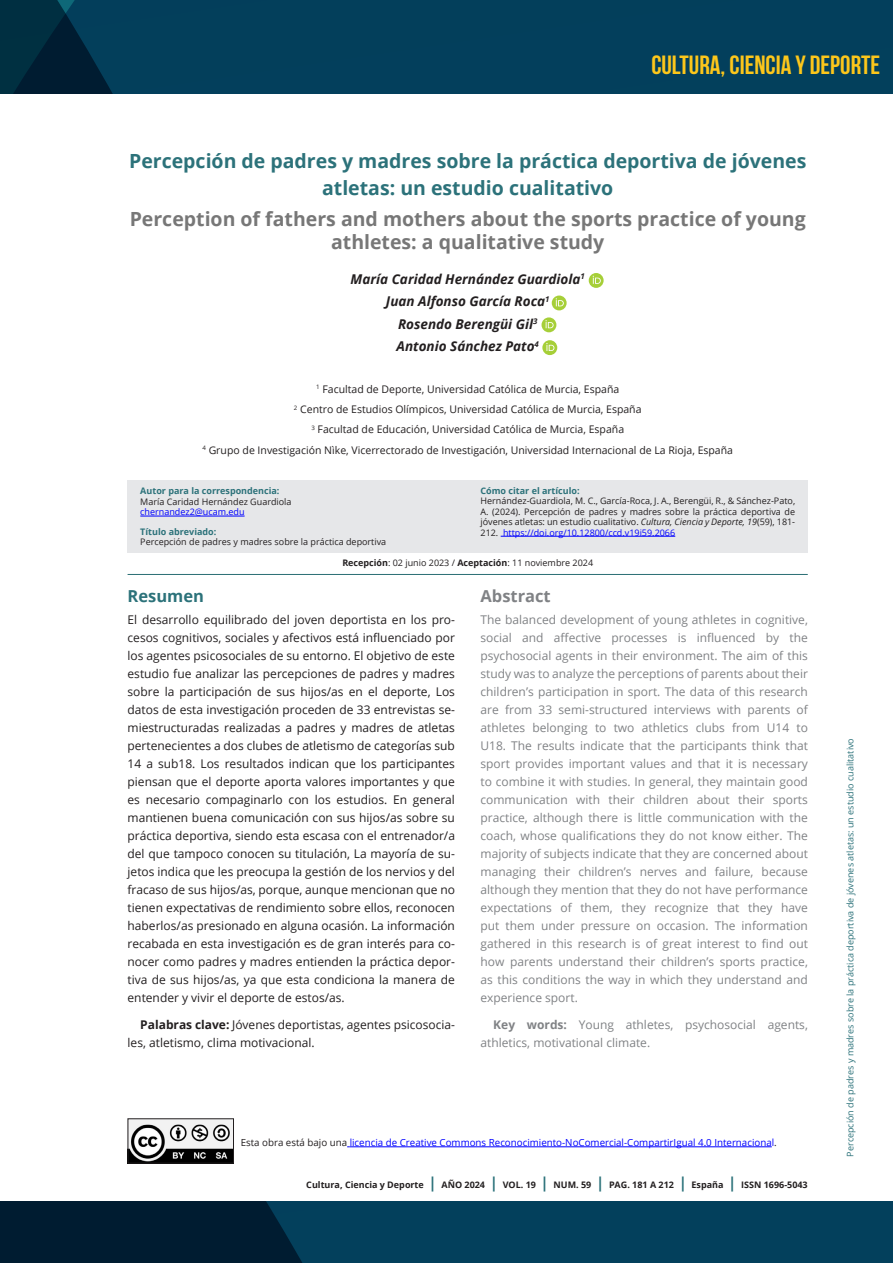
<style>
.page{position:relative;width:893px;height:1263px;background:#fff}
.page>*{position:absolute;margin:0;border:0;box-sizing:border-box;transform-origin:0 0}
.t1{font:700 26.25px "Bebas Neue";color:#fdc71b}
.TITULO_ARTICULO_gris{font:700 19.5px/27px "Open Sans";color:#2c727a;text-align:center}
.TITULO_ARTICULO_gris-2{font:700 19.5px/22.5px "Open Sans";color:#777;text-align:center}
.Cuerpo_de_texto_P{font:700 16.5px "Open Sans";color:#808285}
.Cuerpo_de_texto_P-2{font:700 16.5px "Open Sans";color:#2c727a}
.autores{font:italic 700 13.5px/22.5px "Open Sans";color:#231f20;text-align:center}
.Cuerpo_de_texto_P-3{font:12px/18px "Open Sans";color:#231f20;text-align:justify}
.Cuerpo_de_texto_P-4{font:12px/18px "Open Sans";color:#808285;text-align:justify}
.Filiacion{font:10.5px/20.2px "Open Sans";color:#231f20;text-align:center}
.Filiacion-2{font:9.75px "Open Sans";color:#00f}
.portada_regular{font:9px/10.5px "Open Sans";color:#231f20}
.maestras{font:9px "Open Sans";color:#2c727a}
.maestras-2{font:700 9px "Open Sans";color:#231f20}
.Filiacion-3{font:6.15px "Open Sans";color:#231f20}
.s1{font-weight:700;color:#2c727a}
.s2{color:#00f}
.s3{font-weight:700}
.s4{font-style:italic}
.s5{color:#231f20}
.s6{font-size:15px;color:#2c727a}
</style>
<div class="page">
<svg style="left:0;top:1201px;width:893px;height:62px;background:#02344e"></svg>
<div style="left:128px;top:480px;width:680px;height:73px;background:#e6e7e9"></div>
<hr style="left:140px;top:516px;width:105px;height:1px;background:#00f">
<svg style="left:589px;top:273px;width:15px;height:15px"></svg>
<svg style="left:593px;top:276px;width:8px;height:8px"></svg>
<svg style="left:552px;top:296px;width:15px;height:14px"></svg>
<svg style="left:556px;top:298px;width:8px;height:8px"></svg>
<svg style="left:541px;top:317px;width:15px;height:15px"></svg>
<svg style="left:545px;top:320px;width:9px;height:8px"></svg>
<svg style="left:542px;top:340px;width:15px;height:15px"></svg>
<svg style="left:546px;top:343px;width:8px;height:8px"></svg>
<hr style="left:128px;top:574px;width:680px;height:1px;background:#2a6e73">
<svg style="left:0;top:0;width:893px;height:94px;background:#023c58"></svg>
<hr style="left:503px;top:536px;width:172px;height:1px;background:#00f">
<hr style="left:350px;top:1146px;width:422px;height:1px;background:#00f">
<img style="left:130px;top:1120px;width:102px;height:41px">
<div style="left:128px;top:1118px;width:106px;height:45px;border:1px solid #231f20"></div>
<p class="t1" style="left:651px;top:50px;width:230px">CULTURA, CIENCIA Y DEPORTE</p>
<p class="TITULO_ARTICULO_gris" style="left:129px;top:147px;width:679px">Percepción de padres y madres sobre la práctica deportiva de jóvenes atletas: un estudio cualitativo</p>
<p class="TITULO_ARTICULO_gris-2" style="left:130px;top:207px;width:678px">Perception of fathers and mothers about the sports practice of young athletes: a qualitative study</p>
<p class="autores" style="left:351px;top:267px;width:236px">María Caridad Hernández Guardiola<sup>1<br></sup>Juan Alfonso García Roca<sup>1<br></sup>Rosendo Berengüi Gil<sup>3<br></sup>Antonio Sánchez Pato<sup>4</sup></p>
<p class="Filiacion-3" style="left:316px;top:383px;width:5px">1</p>
<p class="Filiacion" style="left:294px;top:379px;width:349px">Facultad de Deporte, Universidad Católica de Murcia, España<br><sup>2</sup> Centro de Estudios Olímpicos, Universidad Católica de Murcia, España</p>
<p class="Filiacion" style="left:311px;top:419px;width:314px"><sup>3</sup> Facultad de Educación, Universidad Católica de Murcia, España</p>
<p class="Filiacion" style="left:202px;top:439px;width:532px"><sup>4</sup> Grupo de Investigación Nìke, Vicerrectorado de Investigación, Universidad Internacional de La Rioja, España</p>
<p class="portada_regular" style="left:140px;top:486px;width:153px"><span class="s1">Autor para la correspondencia:<br></span>María Caridad Hernández Guardiola <span class="s2">chernandez2@ucam.edu</span></p>
<p class="portada_regular" style="left:140px;top:526px;width:247px"><span class="s1">Título abreviado:<br></span>Percepción de padres y madres sobre la práctica deportiva</p>
<p class="portada_regular" style="left:342px;top:558px;width:252px"><span class="s3">Recepción</span>: 02 junio 2023 / <span class="s3">Aceptación</span>: 11 noviembre 2024</p>
<p class="portada_regular" style="left:480px;top:485px;width:316px"><span class="s1">Cómo citar el artículo:<br></span>Hernández-Guardiola, M. C., García-Roca, J. A., Berengüi, R., &amp; Sánchez-Pato, A. (2024). Percepción de padres y madres sobre la práctica deportiva de jóvenes atletas: un estudio cualitativo. <span class="s4">Cultura, Ciencia y Deporte, 19</span>(59), 181- 212. <span class="s2">https://doi.org/10.12800/ccd.v19i59.2066</span></p>
<p class="Cuerpo_de_texto_P-2" style="left:128px;top:584px;width:78px">Resumen</p>
<p class="Cuerpo_de_texto_P-3" style="left:128px;top:611px;width:329px">El desarrollo equilibrado del joven deportista en los pro&shy;cesos cognitivos, sociales y afectivos está influenciado por los agentes psicosociales de su entorno. El objetivo de este estudio fue analizar las percepciones de padres y madres sobre la participación de sus hijos/as en el deporte, Los datos de esta investigación proceden de 33 entrevistas se&shy;miestructuradas realizadas a padres y madres de atletas pertenecientes a dos clubes de atletismo de categorías sub 14 a sub18. Los resultados indican que los participantes piensan que el deporte aporta valores importantes y que es necesario compaginarlo con los estudios. En general mantienen buena comunicación con sus hijos/as sobre su práctica deportiva, siendo esta escasa con el entrenador/a del que tampoco conocen su titulación, La mayoría de su&shy;jetos indica que les preocupa la gestión de los nervios y del fracaso de sus hijos/as, porque, aunque mencionan que no tienen expectativas de rendimiento sobre ellos, reconocen haberlos/as presionado en alguna ocasión. La información recabada en esta investigación es de gran interés para co&shy;nocer como padres y madres entienden la práctica depor&shy;tiva de sus hijos/as, ya que esta condiciona la manera de entender y vivir el deporte de estos/as.</p>
<p class="Cuerpo_de_texto_P-3" style="left:128px;top:1015px;width:329px;text-indent:13px"><span class="s3">Palabras clave:</span> Jóvenes deportistas, agentes psicosocia&shy;les, atletismo, clima motivacional.</p>
<p class="Cuerpo_de_texto_P" style="left:480px;top:584px;width:72px">Abstract</p>
<p class="Cuerpo_de_texto_P-4" style="left:480px;top:611px;width:329px">The balanced development of young athletes in cognitive, social and affective processes is influenced by the psychosocial agents in their environment. The aim of this study was to analyze the perceptions of parents about their children’s participation in sport. The data of this research are from 33 semi-structured interviews with parents of athletes belonging to two athletics clubs from U14 to U18. The results indicate that the participants think that sport provides important values and that it is necessary to combine it with studies. In general, they maintain good communication with their children about their sports practice, although there is little communication with the coach, whose qualifications they do not know either. The majority of subjects indicate that they are concerned about managing their children’s nerves and failure, because although they mention that they do not have performance expectations of them, they recognize that they have put them under pressure on occasion. The information gathered in this research is of great interest to find out how parents understand their children’s sports practice, as this conditions the way in which they understand and experience sport.</p>
<p class="Cuerpo_de_texto_P-4" style="left:480px;top:1015px;width:329px;text-indent:13px"><span class="s3">Key words:</span> Young athletes, psychosocial agents, athletics, motivational climate.</p>
<p class="Filiacion-2" style="left:241px;top:1136px;width:538px"><span class="s5">Esta obra está bajo una</span> licencia de Creative Commons Reconocimiento-NoComercial-CompartirIgual 4.0 Internacional<span class="s5">.</span></p>
<p class="maestras-2" style="left:306px;top:1179px;width:503px">Cultura, Ciencia y Deporte <span class="s6">|</span> AÑO 2024 <span class="s6">|</span> VOL. 19 <span class="s6">|</span> NUM. 59 <span class="s6">|</span> PAG. 181 A 212 <span class="s6">|</span> España <span class="s6">|</span> ISSN 1696-5043</p>
<p class="maestras" style="left:844px;top:1156px;width:420px;rotate:-90deg">Percepción de padres y madres sobre la práctica deportiva de jóvenes atletas: un estudio cualitativo</p>
</div>
